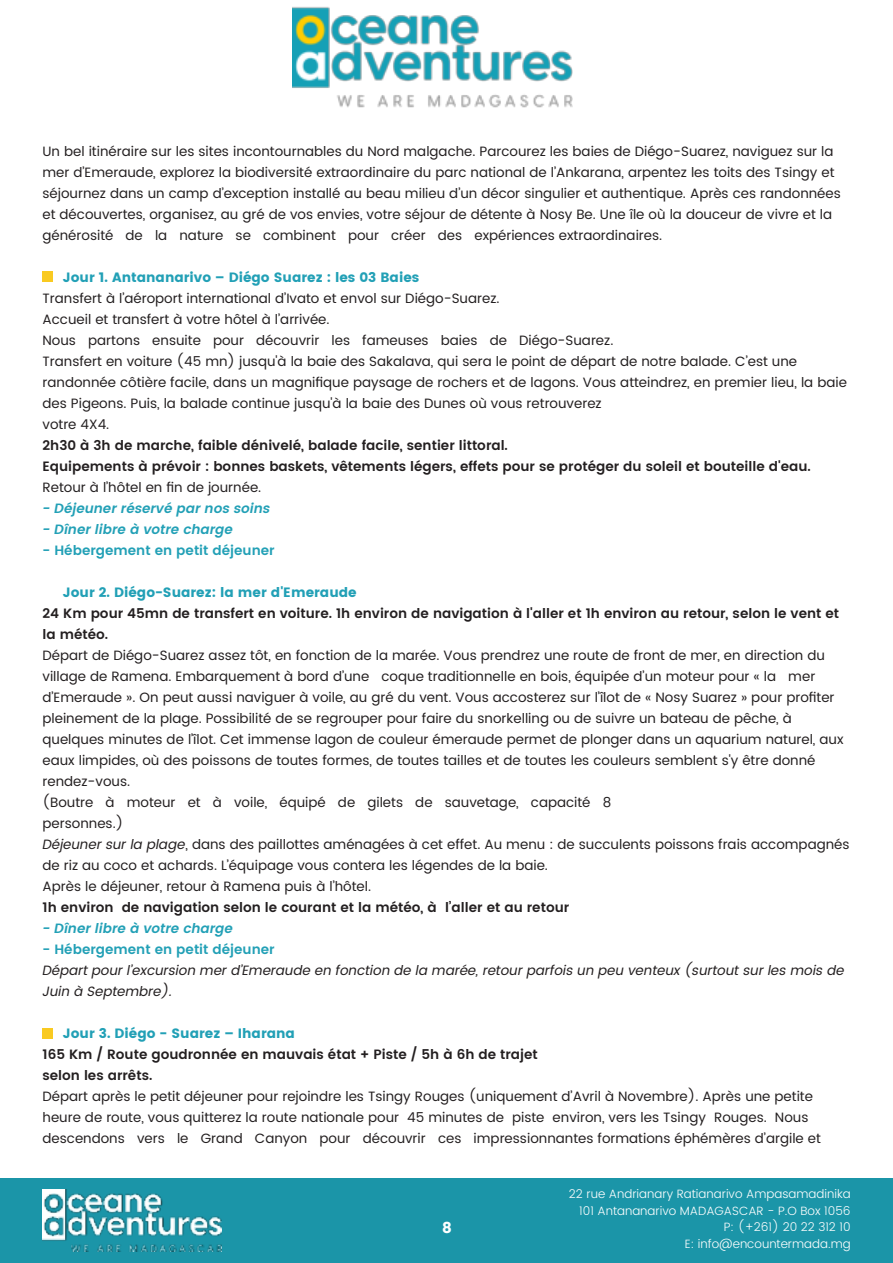
<style>
.page{position:relative;width:893px;height:1263px;background:#fff}
.page>*{position:absolute;margin:0;border:0;box-sizing:border-box;transform-origin:0 0}
.t1{font:15px "Poppins";color:#fff}
.t2{font:13.5px/21px "Poppins";color:#231f20}
.t3{font:600 13.5px/21px "Poppins";color:#231f20}
.t4{font:italic 13.5px/21px "Poppins";color:#231f20}
.t5{font:13.5px "Poppins";color:#22a0b6}
.t6{font:italic 600 13.5px "Poppins";color:#22a0b6}
.t7{font:600 13.5px "Poppins";color:#22a0b6}
.t8{font:300 12px/16.5px "Poppins";color:#fff;text-align:right}
.s1{font-style:italic}
</style>
<div class="page">
<img style="left:293px;top:7px;width:280px;height:101px">
<div style="left:0;top:1178px;width:893px;height:85px;background:#1b95a8"></div>
<img style="left:43px;top:1190px;width:178px;height:62px">
<div style="left:43px;top:271px;width:10px;height:11px;background:#f9ca21"></div>
<div style="left:43px;top:1028px;width:10px;height:10px;background:#f9ca21"></div>
<p class="t2" style="left:43px;top:141px;width:800px">Un bel itinéraire sur les sites incontournables du Nord malgache. Parcourez les baies de Diégo-Suarez, naviguez sur la mer d’Emeraude, explorez la biodiversité extraordinaire du parc national de l’Ankarana, arpentez les toits des Tsingy et séjournez dans un camp d’exception installé au beau milieu d’un décor singulier et authentique. Après ces randonnées et découvertes, organisez, au gré de vos envies, votre séjour de détente à Nosy Be. Une île où la douceur de vivre et la générosité de la nature se combinent pour créer des expériences extraordinaires.</p>
<p class="t5" style="left:63px;top:269px;width:358px">Jour 1. Antananarivo – Diégo Suarez : les 03 Baies</p>
<p class="t2" style="left:43px;top:288px;width:806px">Transfert à l’aéroport international d’Ivato et envol sur Diégo-Suarez.<br>Accueil et transfert à votre hôtel à l’arrivée.<br>Nous partons ensuite pour découvrir les fameuses baies de Diégo-Suarez.<br>Transfert en voiture (45 mn) jusqu'à la baie des Sakalava, qui sera le point de départ de notre balade. C’est une randonnée côtière facile, dans un magnifique paysage de rochers et de lagons. Vous atteindrez, en premier lieu, la baie des Pigeons. Puis, la balade continue jusqu'à la baie des Dunes où vous retrouverez<br>votre 4X4.</p>
<p class="t3" style="left:43px;top:435px;width:770px">2h30 à 3h de marche, faible dénivelé, balade facile, sentier littoral.<br>Equipements à prévoir : bonnes baskets, vêtements légers, effets pour se protéger du soleil et bouteille d'eau.</p>
<p class="t2" style="left:43px;top:477px;width:220px">Retour à l’hôtel en fin de journée.</p>
<p class="t6" style="left:42px;top:502px;width:232px">- Déjeuner réservé par nos soins</p>
<p class="t6" style="left:42px;top:523px;width:195px">- Dîner libre à votre charge</p>
<p class="t7" style="left:43px;top:544px;width:234px">- Hébergement en petit déjeuner</p>
<p class="t5" style="left:63px;top:584px;width:295px">Jour 2. Diégo-Suarez: la mer d'Emeraude</p>
<p class="t3" style="left:43px;top:603px;width:798px">24 Km pour 45mn de transfert en voiture. 1h environ de navigation à l'aller et 1h environ au retour, selon le vent et la météo.</p>
<p class="t2" style="left:42px;top:645px;width:809px">Départ de Diégo-Suarez assez tôt, en fonction de la marée. Vous prendrez une route de front de mer, en direction du village de Ramena. Embarquement à bord d’une coque traditionnelle en bois, équipée d’un moteur pour « la mer d’Emeraude ». On peut aussi naviguer à voile, au gré du vent. Vous accosterez sur l’îlot de « Nosy Suarez » pour profiter pleinement de la plage. Possibilité de se regrouper pour faire du snorkelling ou de suivre un bateau de pêche, à quelques minutes de l’îlot. Cet immense lagon de couleur émeraude permet de plonger dans un aquarium naturel, aux eaux limpides, où des poissons de toutes formes, de toutes tailles et de toutes les couleurs semblent s'y être donné rendez-vous.<br>(Boutre à moteur et à voile, équipé de gilets de sauvetage, capacité 8<br>personnes.)<br><span class="s1">Déjeuner sur la plage</span>, dans des paillottes aménagées à cet effet. Au menu : de succulents poissons frais accompagnés de riz au coco et achards. L’équipage vous contera les légendes de la baie.<br>Après le déjeuner, retour à Ramena puis à l’hôtel.</p>
<p class="t3" style="left:43px;top:897px;width:528px">1h environ de navigation selon le courant et la météo, à l’aller et au retour</p>
<p class="t6" style="left:42px;top:922px;width:195px">- Dîner libre à votre charge</p>
<p class="t7" style="left:43px;top:943px;width:234px">- Hébergement en petit déjeuner</p>
<p class="t4" style="left:42px;top:960px;width:806px">Départ pour l’excursion mer d’Emeraude en fonction de la marée, retour parfois un peu venteux (surtout sur les mois de<br>Juin à Septembre).</p>
<p class="t5" style="left:63px;top:1025px;width:234px">Jour 3. Diégo - Suarez – Iharana</p>
<p class="t3" style="left:43px;top:1044px;width:497px">165 Km / Route goudronnée en mauvais état + Piste / 5h à 6h de trajet selon les arrêts.</p>
<p class="t2" style="left:43px;top:1086px;width:780px">Départ après le petit déjeuner pour rejoindre les Tsingy Rouges (uniquement d’Avril à Novembre). Après une petite heure de route, vous quitterez la route nationale pour 45 minutes de piste environ, vers les Tsingy Rouges. Nous descendons vers le Grand Canyon pour découvrir ces impressionnantes formations éphémères d’argile et</p>
<p class="t1" style="left:442px;top:1218px;width:11px">8</p>
<p class="t8" style="left:569px;top:1186px;width:283px">22 rue Andrianary Ratianarivo Ampasamadinika 101 Antananarivo MADAGASCAR - P.O Box 1056<br>P: (+261) 20 22 312 10<br>E: info@encountermada.mg</p>
</div>
